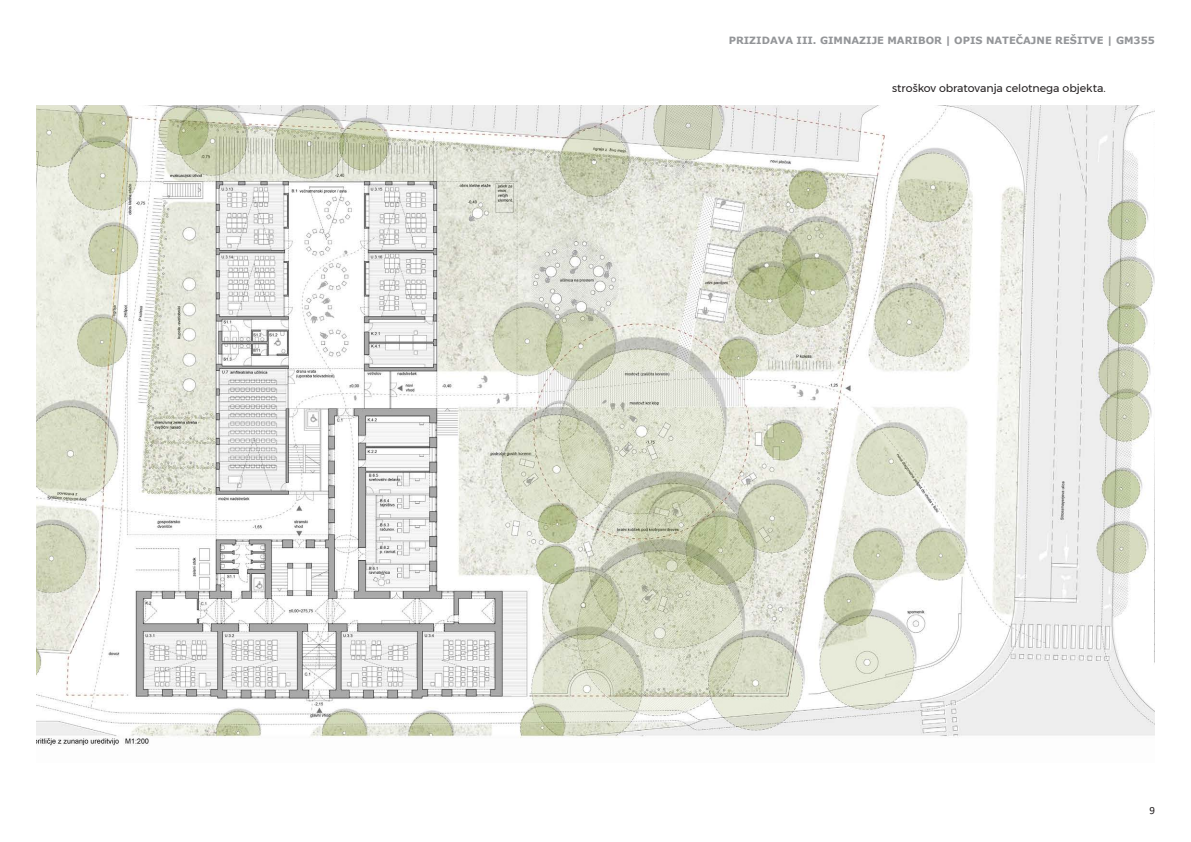
<style>
.page{position:relative;width:1191px;height:842px;background:#fff}
.page>*{position:absolute;margin:0;border:0;box-sizing:border-box;transform-origin:0 0}
.t1{font:11px "Montserrat";color:#231f20}
.t2{font:11px "Calibri";color:#231f20}
.t3{font:700 10px "Verdana";color:#939598}
</style>
<div class="page">
<img style="left:36px;top:106px;width:1119px;height:640px">
<p class="t3" style="left:728px;top:33px;width:428px">PRIZIDAVA III. GIMNAZIJE MARIBOR | OPIS NATEČAJNE REŠITVE | GM355</p>
<p class="t1" style="left:892px;top:80px;width:215px">stroškov obratovanja celotnega objekta.</p>
<p class="t2" style="left:1149px;top:803px;width:7px">9</p>
</div>
